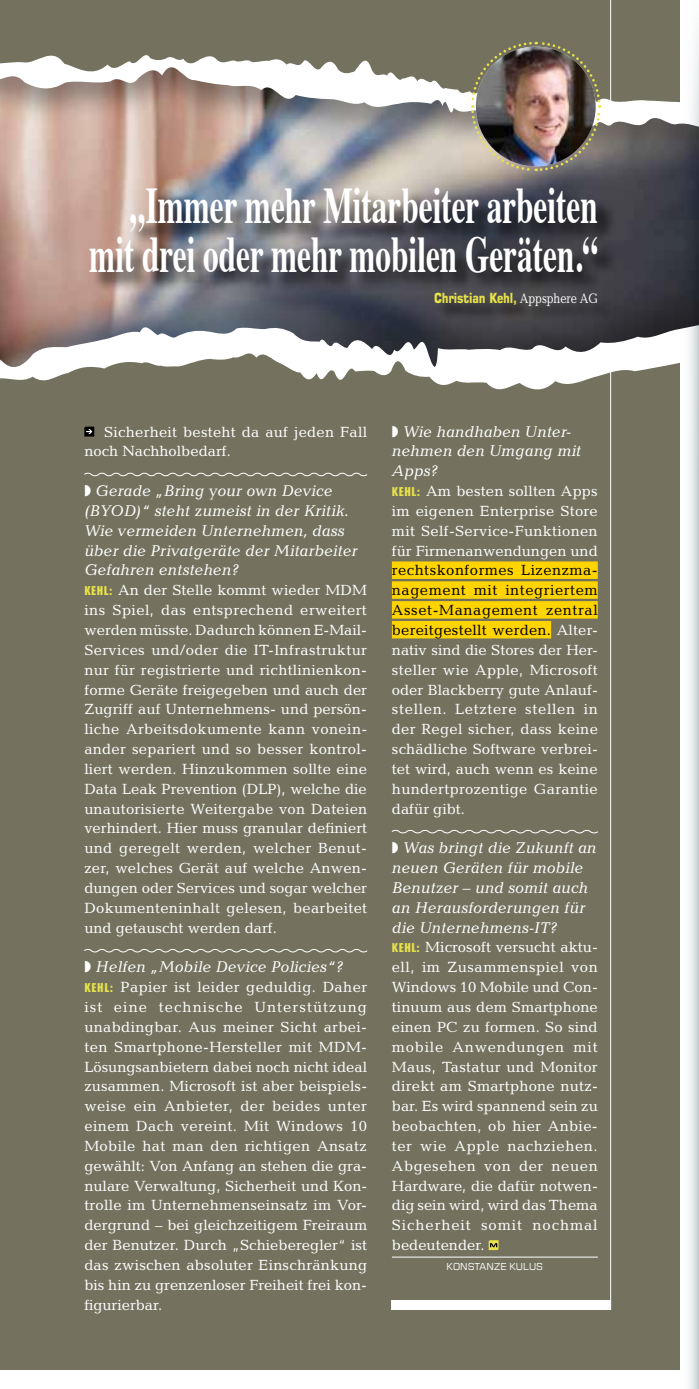
<style>
.page{position:relative;width:699px;height:1389px;background:#fff}
.page>*{position:absolute;margin:0;border:0;box-sizing:border-box;transform-origin:0 0}
.t1{font:700 51.45px/49px "Times";color:#fff;text-align:right;scale:.61 1}
.t2{font:italic 15.75px/19.8px "Candida";color:#fff}
.t3{font:14.88px/19.8px "Candida";letter-spacing:.005em;color:#fff;text-align:justify}
.t4{font:700 14px "Square 721 BT";color:#e8e348;scale:.8 1}
.t5{font:9.62px "Square 721 BT";letter-spacing:.005em;color:#fff}
.s1{font-family:"Candida";font-weight:400;color:#fff}
.s2{font-family:"Square 721 BT";font-weight:700;font-stretch:condensed;font-size:12.25px;color:#e8e348}
.s3{color:#000}
</style>
<div class="page">
<img style="left:0;top:166px;width:680px;height:119px">
<div style="left:0;top:285px;width:699px;height:286px;background:#000;opacity:.3"></div>
<svg style="left:0;top:320px;width:680px;height:27px"></svg>
<svg style="left:0;top:347px;width:680px;height:129px;fill:#74725f"></svg>
<div style="left:0;top:490px;width:699px;height:879px;background:#74725f"></div>
<div style="left:0;top:476px;width:699px;height:132px;background:#74725f"></div>
<div style="left:0;top:0;width:699px;height:166px;background:#000;opacity:.35"></div>
<svg style="left:0;top:115px;width:680px;height:22px;background:#b1a39e"></svg>
<svg style="left:0;top:0;width:680px;height:115px;fill:#74725f"></svg>
<svg style="left:83px;top:471px;width:285px;height:6px"></svg>
<svg style="left:84px;top:949px;width:284px;height:4px"></svg>
<div style="left:392px;top:561px;width:206px;height:18px;background:#ffd400"></div>
<div style="left:392px;top:581px;width:206px;height:18px;background:#ffd400"></div>
<div style="left:392px;top:601px;width:206px;height:18px;background:#ffd400"></div>
<div style="left:392px;top:621px;width:159px;height:17px;background:#ffd400"></div>
<svg style="left:391px;top:829px;width:207px;height:5px"></svg>
<hr style="left:392px;top:1257px;width:206px;height:1px;background:#fff">
<svg style="left:489px;top:1240px;width:10px;height:10px"></svg>
<div style="left:92px;top:190px;width:525px;height:135px;background:#000;opacity:.75"></div>
<svg style="left:84px;top:427px;width:10px;height:10px"></svg>
<hr style="left:610px;top:343px;width:1px;height:967px;background:#fff">
<hr style="left:610px;top:0;width:1px;height:119px;background:#fff">
<img style="left:470px;top:40px;width:132px;height:133px">
<svg style="left:680px;top:0;width:19px;height:1389px"></svg>
<div style="left:392px;top:1300px;width:219px;height:10px;background:#fff"></div>
<h1 class="t1" style="left:89px;top:176px;width:835px">„Immer mehr Mitarbeiter arbeiten mit drei oder mehr mobilen Geräten.“</h1>
<p class="t4" style="left:434px;top:289px;width:206px">Christian Kehl, <span class="s1">Appsphere AG</span></p>
<p class="t3" style="left:84px;top:422px;width:284px;text-indent:20px">Sicherheit besteht da auf jeden Fall noch Nachholbedarf.</p>
<p class="t2" style="left:84px;top:481px;width:275px">◗ Gerade „Bring your own Device (BYOD)“ steht zumeist in der Kritik.<br>Wie vermeiden Unternehmen, dass über die Privatgeräte der Mitarbeiter<br>Gefahren entstehen?</p>
<p class="t3" style="left:84px;top:580px;width:284px"><span class="s2">KEHL:</span> An der Stelle kommt wieder MDM ins Spiel, das entsprechend erweitert werden müsste. Dadurch können E-Mail-Services und/oder die IT-Infrastruktur nur für registrierte und richtlinienkon&shy;forme Geräte freigegeben und auch der Zugriff auf Unternehmens- und persön&shy;liche Arbeitsdokumente kann vonein&shy;ander separiert und so besser kontrol&shy;liert werden. Hinzukommen sollte eine Data Leak Prevention (DLP), welche die unautorisierte Weitergabe von Dateien verhindert. Hier muss granular definiert und geregelt werden, welcher Benut&shy;zer, welches Gerät auf welche Anwen&shy;dungen oder Services und sogar welcher Dokumenteninhalt gelesen, bearbeitet und getauscht werden darf.</p>
<p class="t2" style="left:84px;top:957px;width:261px">◗ Helfen „Mobile Device Policies“?</p>
<p class="t3" style="left:84px;top:977px;width:284px"><span class="s2">KEHL:</span> Papier ist leider geduldig. Daher ist eine technische Unterstützung unabdingbar. Aus meiner Sicht arbei&shy;ten Smartphone-Hersteller mit MDM-Lösungsanbietern dabei noch nicht ideal zusammen. Microsoft ist aber beispiels&shy;weise ein Anbieter, der beides unter einem Dach vereint. Mit Windows 10<br>Mobile hat man den richtigen Ansatz gewählt: Von Anfang an stehen die gra&shy;nulare Verwaltung, Sicherheit und Kon&shy;trolle im Unternehmenseinsatz im Vor&shy;dergrund – bei gleichzeitigem Freiraum der Benutzer. Durch „Schieberegler“ ist das zwischen absoluter Einschränkung bis hin zu grenzenloser Freiheit frei kon&shy;figurierbar.</p>
<p class="t2" style="left:392px;top:421px;width:191px">◗ Wie handhaben Unter&shy;nehmen den Umgang mit<br>Apps?</p>
<p class="t3" style="left:392px;top:481px;width:207px"><span class="s2">KEHL:</span> Am besten sollten Apps im eigenen Enterprise Store mit Self-Service-Funktionen für Firmenanwendungen und</p>
<p class="t3" style="left:392px;top:561px;width:208px"><span class="s3">rechtskonformes Lizenzma&shy;nagement mit integriertem Asset-Management zentral bereitgestellt werden.</span> Alter&shy;nativ sind die Stores der Her&shy;steller wie Apple, Microsoft oder Blackberry gute Anlauf&shy;stellen. Letztere stellen in der Regel sicher, dass keine schädliche Software verbrei&shy;tet wird, auch wenn es keine hundertprozentige Garantie dafür gibt.</p>
<p class="t2" style="left:392px;top:838px;width:206px">◗ Was bringt die Zukunft an neuen Geräten für mobile<br>Benutzer – und somit auch an Herausforderungen für die Unternehmens-IT?</p>
<p class="t3" style="left:392px;top:938px;width:207px"><span class="s2">KEHL:</span> Microsoft versucht aktu&shy;ell, im Zusammenspiel von Windows 10 Mobile und Con&shy;tinuum aus dem Smartphone einen PC zu formen. So sind mobile Anwendungen mit Maus, Tastatur und Monitor direkt am Smartphone nutz&shy;bar. Es wird spannend sein zu beobachten, ob hier Anbie&shy;ter wie Apple nachziehen.<br>Abgesehen von der neuen Hardware, die dafür notwen&shy;dig sein wird, wird das Thema Sicherheit somit nochmal bedeutender.</p>
<p class="t5" style="left:447px;top:1260px;width:15px">KONS</p>
<p class="t5" style="left:475px;top:1260px;width:49px">TANZE KULUS</p>
</div>
